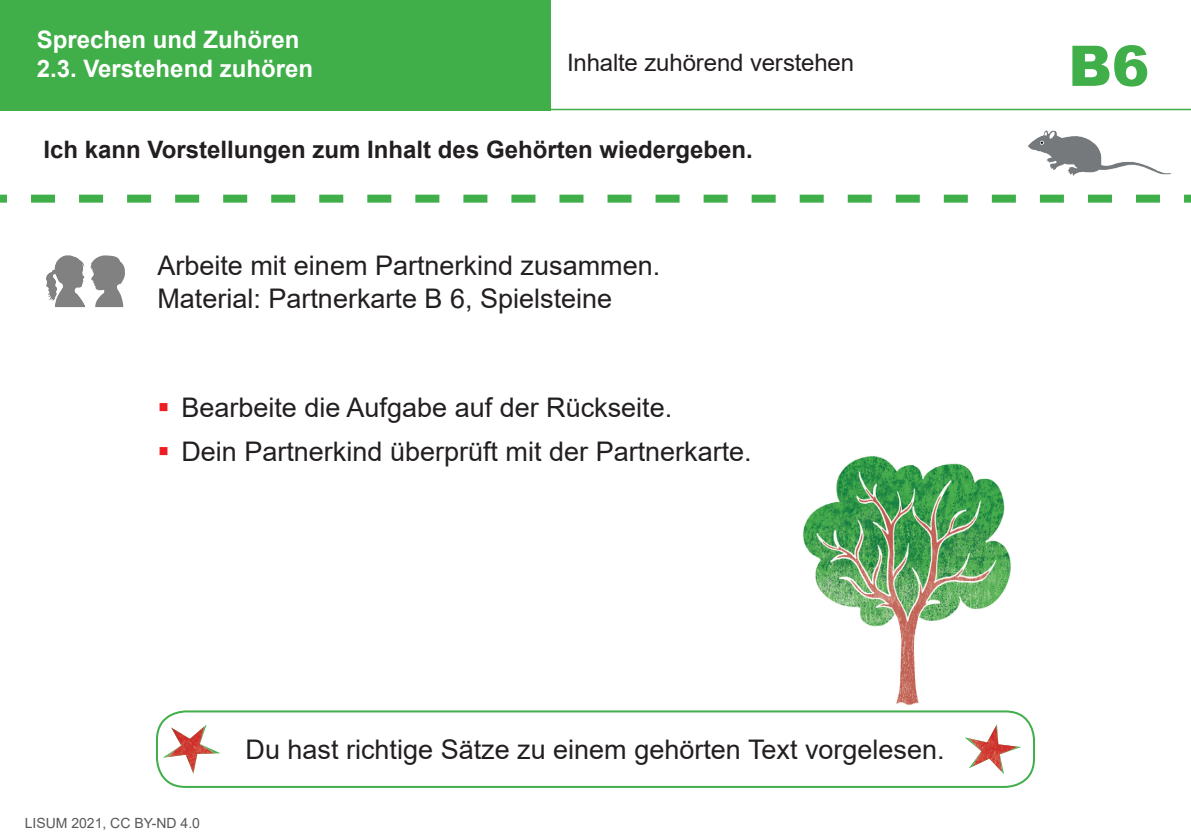
<style>
.page{position:relative;width:1191px;height:840px;background:#fff}
.page>*{position:absolute;margin:0;border:0;box-sizing:border-box;transform-origin:0 0}
.t1{font:900 56px "Arial";color:#40ae49}
.t2{font:27px/32.4px "Arial";color:#231f20}
.t3{font:700 24px "Arial";color:#231f20}
.t4{font:700 24px/28.8px "Arial";color:#fff}
.t5{font:24px "Arial";letter-spacing:-.005em;color:#231f20}
.t6{font:14px "Arial";color:#57585a}
</style>
<div class="page">
<div style="left:0;top:0;width:550px;height:109px;background:#40ae49"></div>
<hr style="left:0;top:109px;width:1191px;height:1px;background:#40ae49">
<svg style="left:0;top:194px;width:1191px;height:8px"></svg>
<img style="left:1028px;top:130px;width:142px;height:45px">
<svg style="left:46px;top:255px;width:79px;height:52px"></svg>
<div style="left:156px;top:710px;width:879px;height:77px;border:2px solid #40ae49;border-radius:28px"></div>
<img style="left:163px;top:724px;width:57px;height:49px">
<img style="left:967px;top:724px;width:51px;height:49px">
<img style="left:803px;top:456px;width:208px;height:249px">
<p class="t4" style="left:37px;top:26px;width:278px">Sprechen und Zuhören<br>2.3. Verstehend zuhören</p>
<p class="t5" style="left:567px;top:46px;width:288px">Inhalte zuhörend verstehen</p>
<p class="t3" style="left:44px;top:132px;width:711px">Ich kann Vorstellungen zum Inhalt des Gehörten wiedergeben.</p>
<p class="t2" style="left:157px;top:249px;width:504px">Arbeite mit einem Partnerkind zusammen.<br>Material: Partnerkarte B 6, Spielsteine</p>
<p class="t2" style="left:181px;top:385px;width:572px;line-height:43.8px">Bearbeite die Aufgabe auf der Rückseite.<br>Dein Partnerkind überprüft mit der Partnerkarte.</p>
<p class="t6" style="left:25px;top:812px;width:177px">LISUM 2021, CC BY-ND 4.0</p>
<p class="t2" style="left:245px;top:732px;width:700px">Du hast richtige Sätze zu einem gehörten Text vorgelesen.</p>
<h1 class="t1" style="left:1068px;top:25px;width:82px">B6</h1>
</div>
